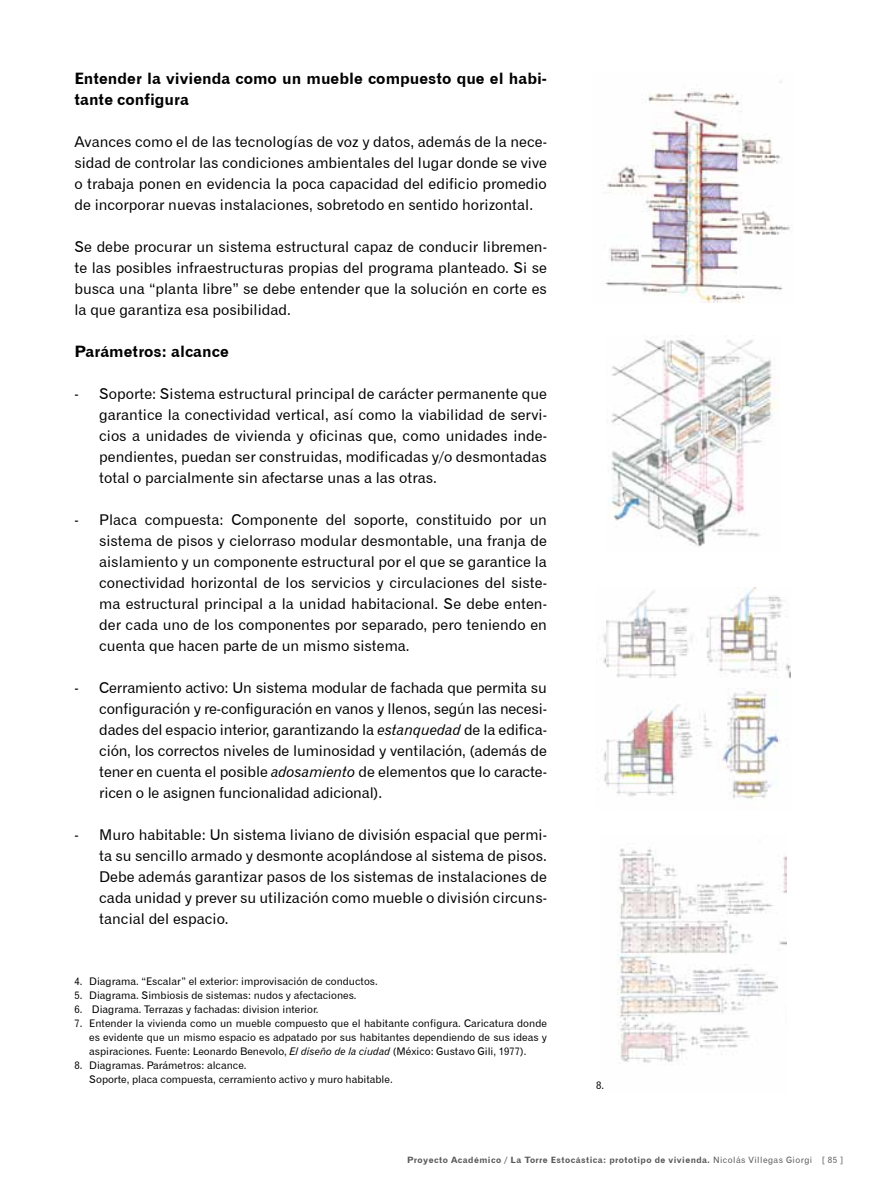
<style>
.page{position:relative;width:893px;height:1191px;background:#fff}
.page>*{position:absolute;margin:0;border:0;box-sizing:border-box;transform-origin:0 0}
.t1{font:15.75px/21px "Gothic 720 BT Bold B";color:#000}
.t2{font:14.88px/21px "Gothic 720 BT Roman B";color:#000;text-align:justify}
.t3{font:10.5px/14px "Gothic 720 BT Roman B";color:#000;text-align:justify}
.t4{font:8.75px "Gothic 720 BT Bold B";letter-spacing:.05em;color:#58595b}
.s1{font-family:"Gothic 720 BT Italic B"}
.s2{font-family:"Gothic 720 BT Roman B"}
</style>
<div class="page">
<img style="left:605px;top:81px;width:185px;height:222px">
<img style="left:611px;top:340px;width:169px;height:207px">
<img style="left:596px;top:587px;width:195px;height:213px">
<img style="left:617px;top:848px;width:169px;height:215px">
<p class="t1" style="left:74px;top:68px;width:474px">Entender la vivienda como un mueble compuesto que el habi&shy;tante configura</p>
<p class="t2" style="left:74px;top:131px;width:474px">Avances como el de las tecnologías de voz y datos, además de la nece&shy;sidad de controlar las condiciones ambientales del lugar donde se vive o trabaja ponen en evidencia la poca capacidad del edificio promedio de incorporar nuevas instalaciones, sobretodo en sentido horizontal.</p>
<p class="t2" style="left:74px;top:236px;width:474px">Se debe procurar un sistema estructural capaz de conducir libremen&shy;te las posibles infraestructuras propias del programa planteado. Si se busca una “planta libre” se debe entender que la solución en corte es la que garantiza esa posibilidad.</p>
<p class="t1" style="left:74px;top:341px;width:156px">Parámetros: alcance</p>
<p class="t2" style="left:99px;top:383px;width:449px;text-indent:-25px">- Soporte: Sistema estructural principal de carácter permanente que garantice la conectividad vertical, así como la viabilidad de servi&shy;cios a unidades de vivienda y oficinas que, como unidades inde&shy;pendientes, puedan ser construidas, modificadas y/o desmontadas total o parcialmente sin afectarse unas a las otras.</p>
<p class="t2" style="left:99px;top:509px;width:449px;text-indent:-25px">- Placa compuesta: Componente del soporte, constituido por un sistema de pisos y cielorraso modular desmontable, una franja de aislamiento y un componente estructural por el que se garantice la conectividad horizontal de los servicios y circulaciones del siste&shy;ma estructural principal a la unidad habitacional. Se debe enten&shy;der cada uno de los componentes por separado, pero teniendo en cuenta que hacen parte de un mismo sistema.</p>
<p class="t2" style="left:99px;top:677px;width:449px;text-indent:-25px">- Cerramiento activo: Un sistema modular de fachada que permita su configuración y re-configuración en vanos y llenos, según las necesi&shy;dades del espacio interior, garantizando la <span class="s1">estanquedad</span> de la edifica&shy;ción, los correctos niveles de luminosidad y ventilación, (además de tener en cuenta el posible <span class="s1">adosamiento</span> de elementos que lo caracte&shy;ricen o le asignen funcionalidad adicional).</p>
<p class="t2" style="left:99px;top:824px;width:449px;text-indent:-25px">- Muro habitable: Un sistema liviano de división espacial que permi&shy;ta su sencillo armado y desmonte acoplándose al sistema de pisos.<br>Debe además garantizar pasos de los sistemas de instalaciones de cada unidad y prever su utilización como mueble o división circuns&shy;tancial del espacio.</p>
<p class="t3" style="left:74px;top:974px;width:305px">4. Diagrama. “Escalar” el exterior: improvisación de conductos.</p>
<p class="t3" style="left:74px;top:988px;width:284px">5. Diagrama. Simbiosis de sistemas: nudos y afectaciones.</p>
<p class="t3" style="left:74px;top:1002px;width:245px">6. Diagrama. Terrazas y fachadas: division interior.</p>
<p class="t3" style="left:89px;top:1016px;width:459px;text-indent:-15px">7. Entender la vivienda como un mueble compuesto que el habitante configura. Caricatura donde es evidente que un mismo espacio es adpatado por sus habitantes dependiendo de sus ideas y aspiraciones. Fuente: Leonardo Benevolo, <span class="s1">El diseño de la ciudad</span> (México: Gustavo Gili, 1977).</p>
<p class="t3" style="left:89px;top:1058px;width:305px;text-indent:-15px">8. Diagramas. Parámetros: alcance.<br>Soporte, placa compuesta, cerramiento activo y muro habitable.</p>
<p class="t3" style="left:596px;top:1078px;width:10px">8.</p>
<p class="t4" style="left:407px;top:1154px;width:438px">Proyecto Académico / La Torre Estocástica: prototipo de vivienda. <span class="s2">Nicolás Villegas Giorgi [ 85 ]</span></p>
</div>
